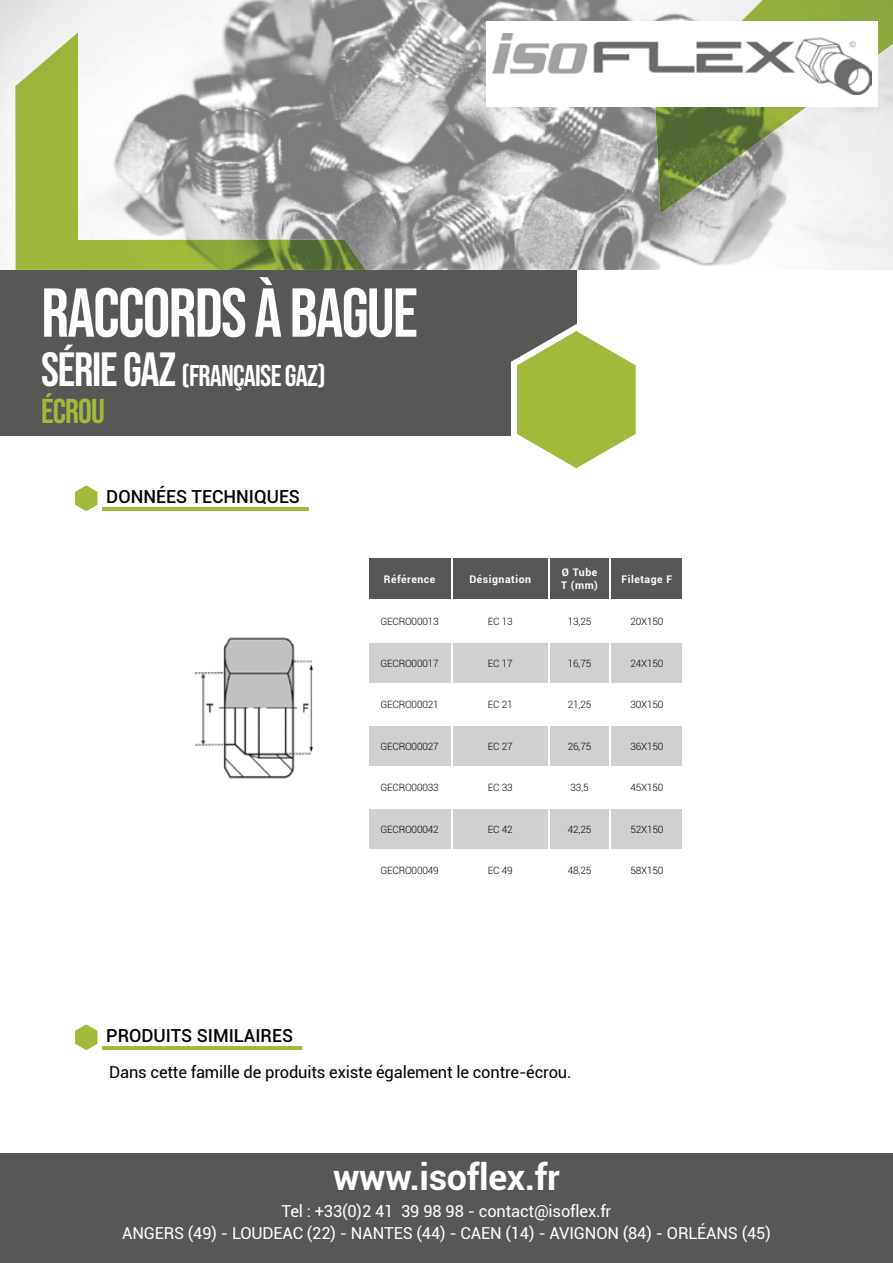
<style>
.page{position:relative;width:893px;height:1263px;background:#fff}
.page>*{position:absolute;margin:0;border:0;box-sizing:border-box;transform-origin:0 0}
.t1{font:69px "Bebas Neue";letter-spacing:-.025em;color:#fff}
.t2{font:700 36px "Roboto";letter-spacing:-.01em;color:#fff}
.t3{font:34.5px "Bebas Neue";letter-spacing:-.025em;color:#a2ba3b}
.t4{font:30px "Bebas Neue";letter-spacing:-.025em;color:#fff}
.t5{font:500 18px "Roboto";color:#000}
.t6{font:16.5px/22px "Roboto";letter-spacing:-.01em;color:#fff;text-align:center}
.t7{font:16.5px "Roboto";letter-spacing:-.01em;color:#000}
.t8{font:700 10.5px/12.6px "Roboto";letter-spacing:.05em;color:#fff}
.t9{font:300 10.05px "Roboto";letter-spacing:-.02em;color:#000}
.s1{font-size:48px}
</style>
<div class="page">
<img style="left:0;top:0;width:893px;height:270px">
<img style="left:15px;top:32px;width:351px;height:238px">
<div style="left:0;top:270px;width:576px;height:166px;background:#575756"></div>
<svg style="left:511px;top:324px;width:125px;height:145px"></svg>
<img style="left:655px;top:0;width:238px;height:214px">
<div style="left:486px;top:21px;width:392px;height:85px;background:#fff"></div>
<img style="left:492px;top:34px;width:380px;height:60px">
<div style="left:0;top:1153px;width:893px;height:110px;background:#575756"></div>
<svg style="left:75px;top:1024px;width:28px;height:27px"></svg>
<hr style="left:102px;top:1046px;width:200px;height:3px;background:#a2ba3b">
<svg style="left:75px;top:485px;width:28px;height:27px"></svg>
<hr style="left:102px;top:507px;width:206px;height:3px;background:#a2ba3b">
<img style="left:194px;top:637px;width:120px;height:142px">
<div style="left:369px;top:558px;width:313px;height:41px;background:#575756"></div>
<svg style="left:369px;top:643px;width:313px;height:206px;fill:#d0d0d0"></svg>
<hr style="left:610px;top:642px;width:1px;height:41px;background:#fff">
<hr style="left:610px;top:684px;width:1px;height:40px;background:#fff">
<hr style="left:610px;top:726px;width:1px;height:40px;background:#fff">
<hr style="left:610px;top:767px;width:1px;height:41px;background:#fff">
<hr style="left:610px;top:809px;width:1px;height:40px;background:#fff">
<hr style="left:451px;top:557px;width:1px;height:43px;background:#fff">
<hr style="left:548px;top:557px;width:2px;height:43px;background:#fff">
<hr style="left:610px;top:557px;width:1px;height:43px;background:#fff">
<hr style="left:451px;top:642px;width:1px;height:41px;background:#fff">
<hr style="left:548px;top:642px;width:1px;height:41px;background:#fff">
<hr style="left:367px;top:683px;width:85px;height:1px;background:#fff">
<hr style="left:452px;top:683px;width:97px;height:1px;background:#fff">
<hr style="left:451px;top:684px;width:1px;height:40px;background:#fff">
<hr style="left:549px;top:683px;width:61px;height:1px;background:#fff">
<hr style="left:548px;top:684px;width:1px;height:40px;background:#fff">
<hr style="left:367px;top:724px;width:85px;height:2px;background:#fff">
<hr style="left:452px;top:724px;width:97px;height:2px;background:#fff">
<hr style="left:451px;top:726px;width:1px;height:40px;background:#fff">
<hr style="left:451px;top:767px;width:1px;height:41px;background:#fff">
<hr style="left:451px;top:809px;width:1px;height:40px;background:#fff">
<hr style="left:549px;top:724px;width:61px;height:2px;background:#fff">
<hr style="left:548px;top:726px;width:1px;height:40px;background:#fff">
<hr style="left:548px;top:767px;width:1px;height:41px;background:#fff">
<hr style="left:548px;top:809px;width:1px;height:40px;background:#fff">
<hr style="left:610px;top:683px;width:74px;height:1px;background:#fff">
<hr style="left:367px;top:766px;width:85px;height:1px;background:#fff">
<hr style="left:367px;top:808px;width:85px;height:1px;background:#fff">
<hr style="left:452px;top:766px;width:97px;height:1px;background:#fff">
<hr style="left:452px;top:808px;width:97px;height:1px;background:#fff">
<hr style="left:549px;top:766px;width:61px;height:1px;background:#fff">
<hr style="left:549px;top:808px;width:61px;height:1px;background:#fff">
<hr style="left:610px;top:724px;width:74px;height:2px;background:#fff">
<hr style="left:610px;top:766px;width:74px;height:1px;background:#fff">
<hr style="left:610px;top:808px;width:74px;height:1px;background:#fff">
<h1 class="t1" style="left:41px;top:274px;width:378px">RACCORDS À BAGUE</h1>
<h3 class="t4" style="left:41px;top:359px;width:286px"><span class="s1">SÉRIE GAZ</span> (FRANÇAISE GAZ)</h3>
<h3 class="t3" style="left:41px;top:392px;width:65px">ÉCROU</h3>
<h3 class="t5" style="left:106px;top:484px;width:195px">DONNÉES TECHNIQUES</h3>
<h3 class="t5" style="left:106px;top:1023px;width:188px">PRODUITS SIMILAIRES</h3>
<p class="t8" style="left:384px;top:572px;width:53px">Référence</p>
<p class="t8" style="left:469px;top:572px;width:63px">Désignation</p>
<p class="t8" style="left:561px;top:566px;width:38px">Ø Tube<br>T (mm)</p>
<p class="t8" style="left:621px;top:572px;width:52px">Filetage F</p>
<p class="t9" style="left:380px;top:614px;width:60px">GECRO00013</p>
<p class="t9" style="left:488px;top:614px;width:26px">EC 13</p>
<p class="t9" style="left:568px;top:614px;width:25px">13,25</p>
<p class="t9" style="left:630px;top:614px;width:34px">20X150</p>
<p class="t9" style="left:380px;top:656px;width:60px">GECRO00017</p>
<p class="t9" style="left:488px;top:656px;width:26px">EC 17</p>
<p class="t9" style="left:568px;top:656px;width:25px">16,75</p>
<p class="t9" style="left:630px;top:656px;width:34px">24X150</p>
<p class="t9" style="left:380px;top:697px;width:60px">GECRO00021</p>
<p class="t9" style="left:488px;top:697px;width:26px">EC 21</p>
<p class="t9" style="left:568px;top:697px;width:25px">21,25</p>
<p class="t9" style="left:630px;top:697px;width:34px">30X150</p>
<p class="t9" style="left:380px;top:739px;width:60px">GECRO00027</p>
<p class="t9" style="left:488px;top:739px;width:26px">EC 27</p>
<p class="t9" style="left:568px;top:739px;width:25px">26,75</p>
<p class="t9" style="left:630px;top:739px;width:34px">36X150</p>
<p class="t9" style="left:380px;top:781px;width:60px">GECRO00033</p>
<p class="t9" style="left:488px;top:781px;width:26px">EC 33</p>
<p class="t9" style="left:571px;top:781px;width:20px">33,5</p>
<p class="t9" style="left:630px;top:781px;width:34px">45X150</p>
<p class="t9" style="left:380px;top:822px;width:60px">GECRO00042</p>
<p class="t9" style="left:488px;top:822px;width:26px">EC 42</p>
<p class="t9" style="left:568px;top:822px;width:25px">42,25</p>
<p class="t9" style="left:630px;top:822px;width:34px">52X150</p>
<p class="t9" style="left:380px;top:864px;width:60px">GECRO00049</p>
<p class="t9" style="left:488px;top:864px;width:26px">EC 49</p>
<p class="t9" style="left:568px;top:864px;width:25px">48,25</p>
<p class="t9" style="left:630px;top:864px;width:34px">58X150</p>
<h3 class="t7" style="left:109px;top:1060px;width:464px">Dans cette famille de produits existe également le contre-écrou.</h3>
<h2 class="t2" style="left:333px;top:1152px;width:228px">www.isoflex.fr</h2>
<h3 class="t6" style="left:122px;top:1199px;width:650px">Tel : +33(0)2 41 39 98 98 - contact@isoflex.fr<br>ANGERS (49) - LOUDEAC (22) - NANTES (44) - CAEN (14) - AVIGNON (84) - ORLÉANS (45)</h3>
</div>
